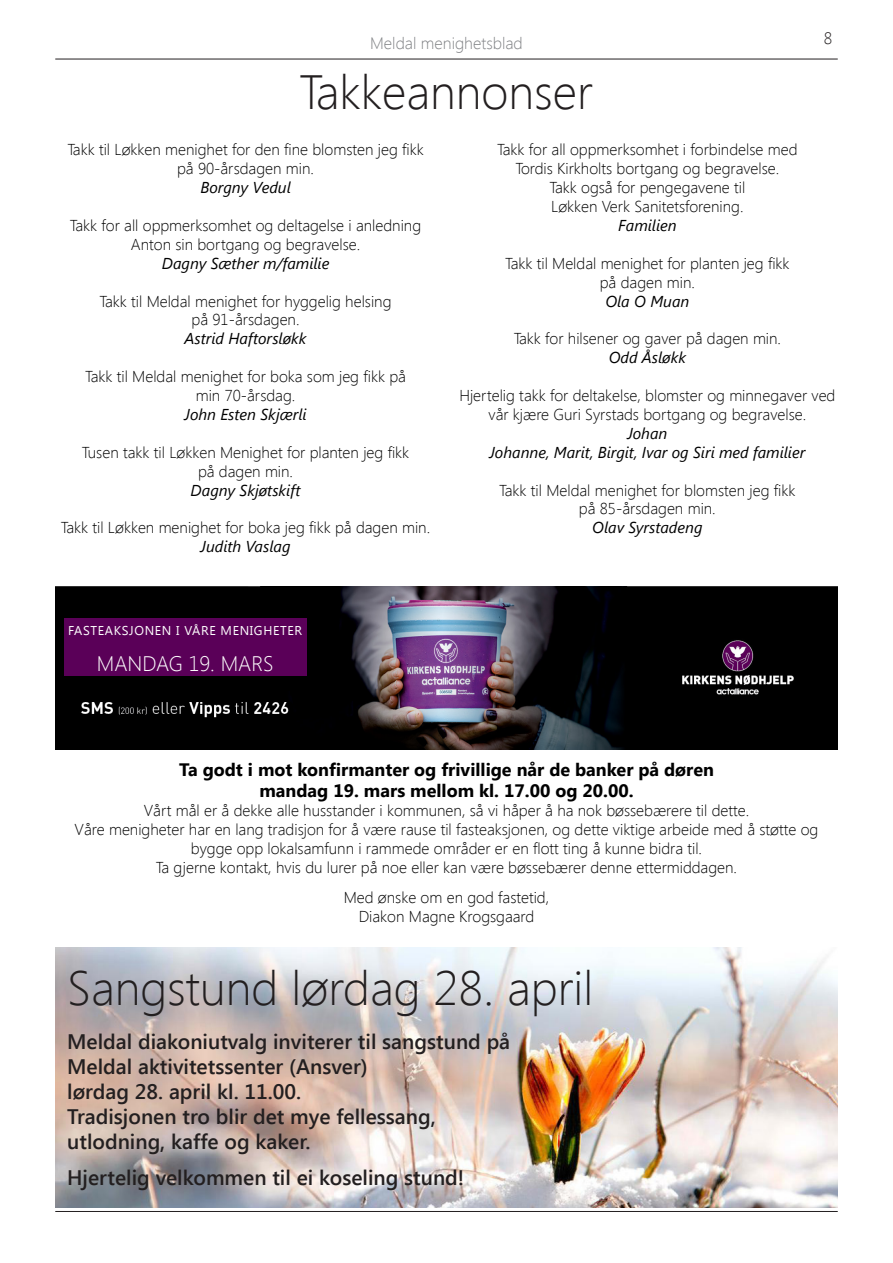
<style>
.page{position:relative;width:893px;height:1263px;background:#fff}
.page>*{position:absolute;margin:0;border:0;box-sizing:border-box;transform-origin:0 0}
.t1{font:300 48px "Segoe UI";color:#231f20}
.t2{font:600 21px/25.2px "Segoe UI";color:#231f20}
.t3{font:300 21px "Segoe UI";color:#fff}
.t4{font:700 18px/21.6px "Segoe UI";color:#000;text-align:center}
.t5{font:300 16.5px "Segoe UI";color:#808285}
.t6{font:300 16.5px "Segoe UI";color:#231f20}
.t7{font:300 15.75px/18.9px "Segoe UI";color:#000;text-align:center}
.t8{font:italic 15.75px/18.9px "Segoe UI";color:#000;text-align:center}
.t9{font:12.75px "Segoe UI";letter-spacing:.05em;color:#fff}
</style>
<div class="page">
<hr style="left:55px;top:59px;width:783px;height:1px;background:#231f20">
<hr style="left:55px;top:1211px;width:783px;height:1px;background:#231f20">
<img style="left:55px;top:587px;width:783px;height:163px">
<div style="left:64px;top:619px;width:242px;height:57px;background:#5a0058"></div>
<img style="left:55px;top:947px;width:783px;height:261px">
<p class="t5" style="left:370px;top:32px;width:154px">Meldal menighetsblad</p>
<p class="t6" style="left:824px;top:27px;width:10px">8</p>
<h1 class="t1" style="left:299px;top:59px;width:295px">Takkeannonser</h1>
<p class="t7" style="left:67px;top:140px;width:358px">Takk til Løkken menighet for den fine blomsten jeg fikk på 90-årsdagen min.</p>
<p class="t8" style="left:200px;top:177px;width:92px">Borgny Vedul</p>
<p class="t7" style="left:70px;top:215px;width:353px">Takk for all oppmerksomhet og deltagelse i anledning<br>Anton sin bortgang og begravelse.</p>
<p class="t8" style="left:162px;top:253px;width:169px">Dagny Sæther m/familie</p>
<p class="t7" style="left:100px;top:291px;width:293px">Takk til Meldal menighet for hyggelig helsing på 91-årsdagen.</p>
<p class="t8" style="left:185px;top:329px;width:123px">Astrid Haftorsløkk</p>
<p class="t7" style="left:85px;top:367px;width:322px">Takk til Meldal menighet for boka som jeg fikk på min 70-årsdag.</p>
<p class="t8" style="left:185px;top:404px;width:123px">John Esten Skjærli</p>
<p class="t7" style="left:82px;top:442px;width:329px">Tusen takk til Løkken Menighet for planten jeg fikk på dagen min.</p>
<p class="t8" style="left:191px;top:480px;width:111px">Dagny Skjøtskift</p>
<p class="t7" style="left:61px;top:518px;width:371px">Takk til Løkken menighet for boka jeg fikk på dagen min.</p>
<p class="t8" style="left:201px;top:536px;width:91px">Judith Vaslag</p>
<p class="t9" style="left:68px;top:621px;width:236px">FASTEAKSJONEN I VÅRE MENIGHETER</p>
<h2 class="t3" style="left:97px;top:649px;width:178px">MANDAG 19. MARS</h2>
<p class="t7" style="left:497px;top:140px;width:302px">Takk for all oppmerksomhet i forbindelse med Tordis Kirkholts bortgang og begravelse.<br>Takk også for pengegavene til<br>Løkken Verk Sanitetsforening.</p>
<p class="t8" style="left:618px;top:215px;width:60px">Familien</p>
<p class="t7" style="left:505px;top:253px;width:286px">Takk til Meldal menighet for planten jeg fikk på dagen min.</p>
<p class="t8" style="left:605px;top:291px;width:86px">Ola O Muan</p>
<p class="t7" style="left:514px;top:329px;width:269px">Takk for hilsener og gaver på dagen min.</p>
<p class="t8" style="left:609px;top:347px;width:79px">Odd Åsløkk</p>
<p class="t7" style="left:459px;top:385px;width:378px">Hjertelig takk for deltakelse, blomster og minnegaver ved vår kjære Guri Syrstads bortgang og begravelse.</p>
<p class="t8" style="left:489px;top:423px;width:317px">Johan<br>Johanne, Marit, Birgit, Ivar og Siri med familier</p>
<p class="t7" style="left:499px;top:480px;width:298px">Takk til Meldal menighet for blomsten jeg fikk på 85-årsdagen min.</p>
<p class="t8" style="left:592px;top:518px;width:112px">Olav Syrstadeng</p>
<p class="t4" style="left:179px;top:757px;width:536px">Ta godt i mot konfirmanter og frivillige når de banker på døren mandag 19. mars mellom kl. 17.00 og 20.00.</p>
<p class="t7" style="left:75px;top:801px;width:745px">Vårt mål er å dekke alle husstander i kommunen, så vi håper å ha nok bøssebærere til dette.<br>Våre menigheter har en lang tradisjon for å være rause til fasteaksjonen, og dette viktige arbeide med å støtte og bygge opp lokalsamfunn i rammede områder er en flott ting å kunne bidra til.<br>Ta gjerne kontakt, hvis du lurer på noe eller kan være bøssebærer denne ettermiddagen.</p>
<p class="t7" style="left:344px;top:887px;width:207px">Med ønske om en god fastetid,<br>Diakon Magne Krogsgaard</p>
<h1 class="t1" style="left:67px;top:954px;width:528px">Sangstund lørdag 28. april</h1>
<h2 class="t2" style="left:67px;top:1027px;width:444px">Meldal diakoniutvalg inviterer til sangstund på Meldal aktivitetssenter (Ansver)<br>lørdag 28. april kl. 11.00.<br>Tradisjonen tro blir det mye fellessang, utlodning, kaffe og kaker.</h2>
<h2 class="t2" style="left:67px;top:1164px;width:399px">Hjertelig velkommen til ei koseling stund!</h2>
</div>
